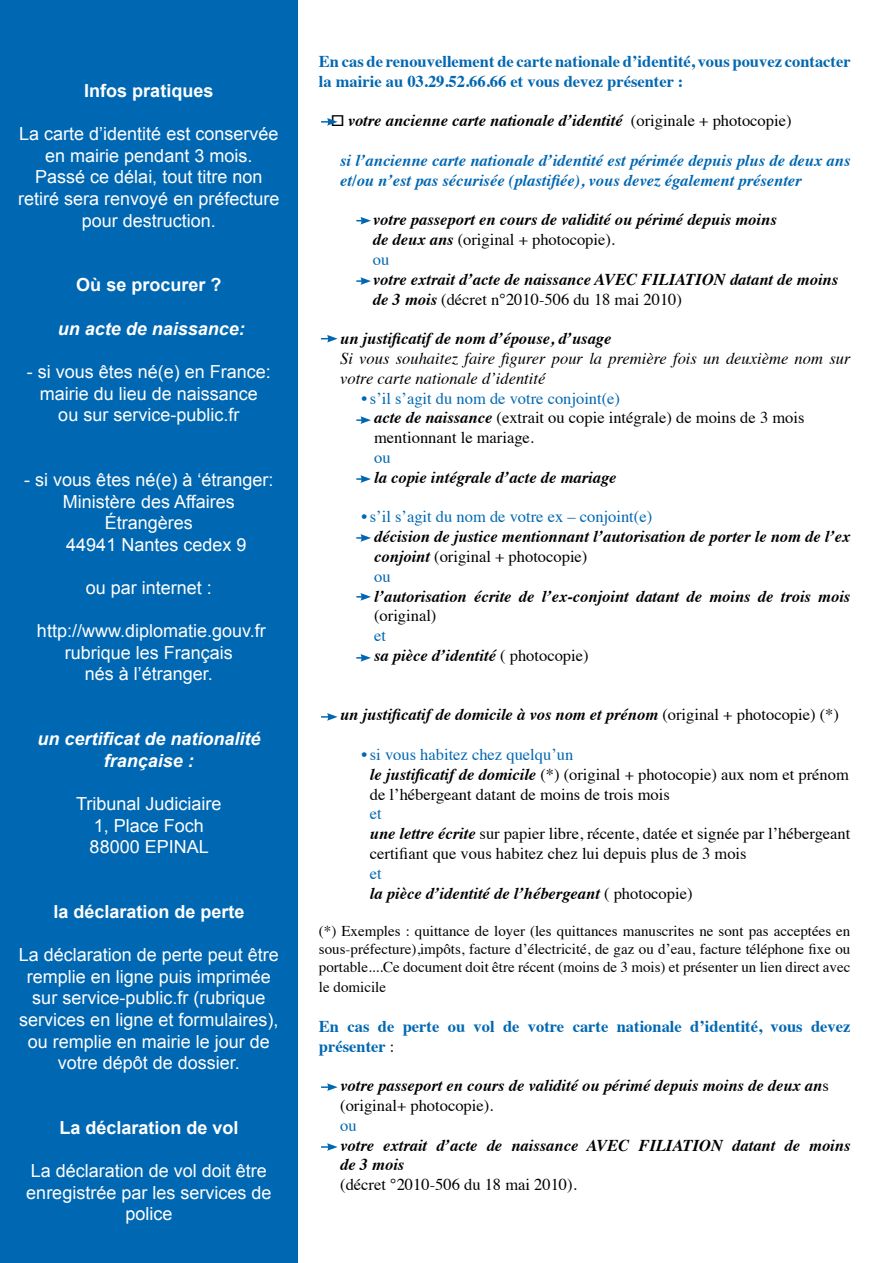
<style>
.page{position:relative;width:893px;height:1263px;background:#fff}
.page>*{position:absolute;margin:0;border:0;box-sizing:border-box;transform-origin:0 0}
.t1{font:18px/21.6px "Arial";color:#fff;text-align:center}
.t2{font:700 18px "Arial";color:#fff}
.t3{font:italic 700 18px/21.6px "Arial";color:#fff;text-align:center}
.t4{font:italic 700 16.5px/19.8px "Times";color:#000}
.t5{font:16.5px/19.8px "Times";color:#000}
.t6{font:700 16.5px/19.8px "Times";color:#0067b2}
.t7{font:italic 700 16.5px/19.8px "Times";color:#0067b2}
.t8{font:italic 16.5px/19.8px "Times";color:#000}
.t9{font:16.5px "Times";color:#0067b2}
.t10{font:15px/18px "Times";color:#000;text-align:justify}
.s1{font-weight:400;font-style:normal}
.s2{font-weight:400;font-style:normal;color:#0067b2}
.s3{color:#0067b2}
.s4{font-weight:700;font-style:italic}
.s5{font-weight:400;color:#000}
</style>
<div class="page">
<div style="left:0;top:0;width:298px;height:1263px;background:#0067b2"></div>
<svg style="left:321px;top:335px;width:17px;height:7px"></svg>
<svg style="left:321px;top:713px;width:17px;height:8px"></svg>
<svg style="left:321px;top:1083px;width:17px;height:8px"></svg>
<svg style="left:321px;top:1143px;width:17px;height:8px"></svg>
<svg style="left:356px;top:217px;width:15px;height:8px"></svg>
<svg style="left:356px;top:416px;width:15px;height:8px"></svg>
<svg style="left:356px;top:534px;width:15px;height:8px"></svg>
<svg style="left:356px;top:277px;width:15px;height:8px"></svg>
<svg style="left:356px;top:475px;width:15px;height:8px"></svg>
<svg style="left:356px;top:593px;width:15px;height:8px"></svg>
<svg style="left:356px;top:654px;width:15px;height:8px"></svg>
<svg style="left:321px;top:118px;width:17px;height:8px"></svg>
<p class="t2" style="left:84px;top:79px;width:131px">Infos pratiques</p>
<p class="t1" style="left:18px;top:123px;width:263px">La carte d’identité est conservée en mairie pendant 3 mois.<br>Passé ce délai, tout titre non retiré sera renvoyé en préfecture pour destruction.</p>
<p class="t2" style="left:76px;top:273px;width:147px">Où se procurer ?</p>
<p class="t3" style="left:58px;top:318px;width:189px">un acte de naissance:</p>
<p class="t1" style="left:27px;top:361px;width:246px">- si vous êtes né(e) en France: mairie du lieu de naissance<br>ou sur service-public.fr</p>
<p class="t1" style="left:24px;top:469px;width:251px">- si vous êtes né(e) à ‘étranger:</p>
<p class="t1" style="left:63px;top:491px;width:173px">Ministère des Affaires</p>
<p class="t1" style="left:105px;top:512px;width:90px">Étrangères</p>
<p class="t1" style="left:66px;top:534px;width:182px">44941 Nantes cedex 9</p>
<p class="t1" style="left:86px;top:577px;width:128px">ou par internet :</p>
<p class="t1" style="left:37px;top:620px;width:230px">http://www.diplomatie.gouv.fr rubrique les Français<br>nés à l’étranger.</p>
<p class="t3" style="left:37px;top:728px;width:225px">un certificat de nationalité française :</p>
<p class="t1" style="left:76px;top:793px;width:147px">Tribunal Judiciaire<br>1, Place Foch<br>88000 EPINAL</p>
<p class="t2" style="left:53px;top:900px;width:193px">la déclaration de perte</p>
<p class="t1" style="left:19px;top:944px;width:262px">La déclaration de perte peut être remplie en ligne puis imprimée sur service-public.fr (rubrique services en ligne et formulaires), ou remplie en mairie le jour de votre dépôt de dossier.</p>
<p class="t2" style="left:59px;top:1116px;width:181px">La déclaration de vol</p>
<p class="t1" style="left:26px;top:1160px;width:247px">La déclaration de vol doit être enregistrée par les services de police</p>
<p class="t6" style="left:319px;top:50px;width:533px">En cas de renouvellement de carte nationale d’identité, vous pouvez contacter la mairie au 03.29.52.66.66 et vous devez présenter :</p>
<p class="t4" style="left:348px;top:109px;width:445px">votre ancienne carte nationale d’identité <span class="s1">(originale + photocopie)</span></p>
<p class="t7" style="left:340px;top:149px;width:512px">si l’ancienne carte nationale d’identité est périmée depuis plus de deux ans et/ou n’est pas sécurisée (plastifiée), vous devez également présenter</p>
<p class="t4" style="left:373px;top:208px;width:405px">votre passeport en cours de validité ou périmé depuis moins de deux ans <span class="s1">(original + photocopie).<br></span><span class="s2">ou</span></p>
<p class="t4" style="left:373px;top:268px;width:467px">votre extrait d’acte de naissance AVEC FILIATION datant de moins de 3 mois <span class="s1">(décret n°2010-506 du 18 mai 2010)</span></p>
<p class="t4" style="left:340px;top:327px;width:273px">un justificatif de nom d’épouse, d’usage</p>
<p class="t8" style="left:340px;top:347px;width:512px">Si vous souhaitez faire figurer pour la première fois un deuxième nom sur votre carte nationale d’identité</p>
<p class="t5" style="left:374px;top:387px;width:432px;text-indent:-13px"><span class="s3">• s’il s’agit du nom de votre conjoint(e)<br></span><span class="s4">acte de naissance</span> (extrait ou copie intégrale) de moins de 3 mois mentionnant le mariage.</p>
<p class="t9" style="left:374px;top:442px;width:18px">ou</p>
<p class="t4" style="left:374px;top:466px;width:244px">la copie intégrale d’acte de mariage</p>
<p class="t9" style="left:361px;top:501px;width:292px">• s’il s’agit du nom de votre ex – conjoint(e)</p>
<p class="t4" style="left:374px;top:525px;width:478px">décision de justice mentionnant l’autorisation de porter le nom de l’ex conjoint <span class="s1">(original + photocopie)<br></span><span class="s2">ou</span></p>
<p class="t4" style="left:374px;top:585px;width:478px">l’autorisation écrite de l’ex-conjoint datant de moins de trois mois</p>
<p class="t5" style="left:374px;top:604px;width:64px">(original)</p>
<p class="t4" style="left:374px;top:624px;width:216px"><span class="s2">et<br></span>sa pièce d’identité <span class="s1">( photocopie)</span></p>
<p class="t4" style="left:340px;top:703px;width:500px">un justificatif de domicile à vos nom et prénom <span class="s1">(original + photocopie) (*)</span></p>
<p class="t5" style="left:370px;top:743px;width:481px;text-indent:-8px"><span class="s3">• si vous habitez chez quelqu’un<br></span><span class="s4">le justificatif de domicile</span> (*) (original + photocopie) aux nom et prénom de l’hébergeant datant de moins de trois mois</p>
<p class="t5" style="left:370px;top:802px;width:482px"><span class="s3">et<br></span><span class="s4">une lettre écrite</span> sur papier libre, récente, datée et signée par l’hébergeant certifiant que vous habitez chez lui depuis plus de 3 mois</p>
<p class="t4" style="left:370px;top:862px;width:324px"><span class="s2">et<br></span>la pièce d’identité de l’hébergeant <span class="s1">( photocopie)</span></p>
<p class="t10" style="left:319px;top:921px;width:533px">(*) Exemples : quittance de loyer (les quittances manuscrites ne sont pas acceptées en sous-préfecture),impôts, facture d’électricité, de gaz ou d’eau, facture téléphone fixe ou portable....Ce document doit être récent (moins de 3 mois) et présenter un lien direct avec</p>
<p class="t10" style="left:319px;top:977px;width:69px">le domicile</p>
<p class="t6" style="left:319px;top:1014px;width:533px">En cas de perte ou vol de votre carte nationale d’identité, vous devez présenter <span class="s5">:</span></p>
<p class="t4" style="left:340px;top:1074px;width:490px">votre passeport en cours de validité ou périmé depuis moins de deux an<span class="s1">s (original+ photocopie).</span></p>
<p class="t9" style="left:340px;top:1110px;width:18px">ou</p>
<p class="t4" style="left:340px;top:1134px;width:512px">votre extrait d’acte de naissance AVEC FILIATION datant de moins de 3 mois</p>
<p class="t5" style="left:340px;top:1173px;width:238px">(décret °2010-506 du 18 mai 2010).</p>
</div>
